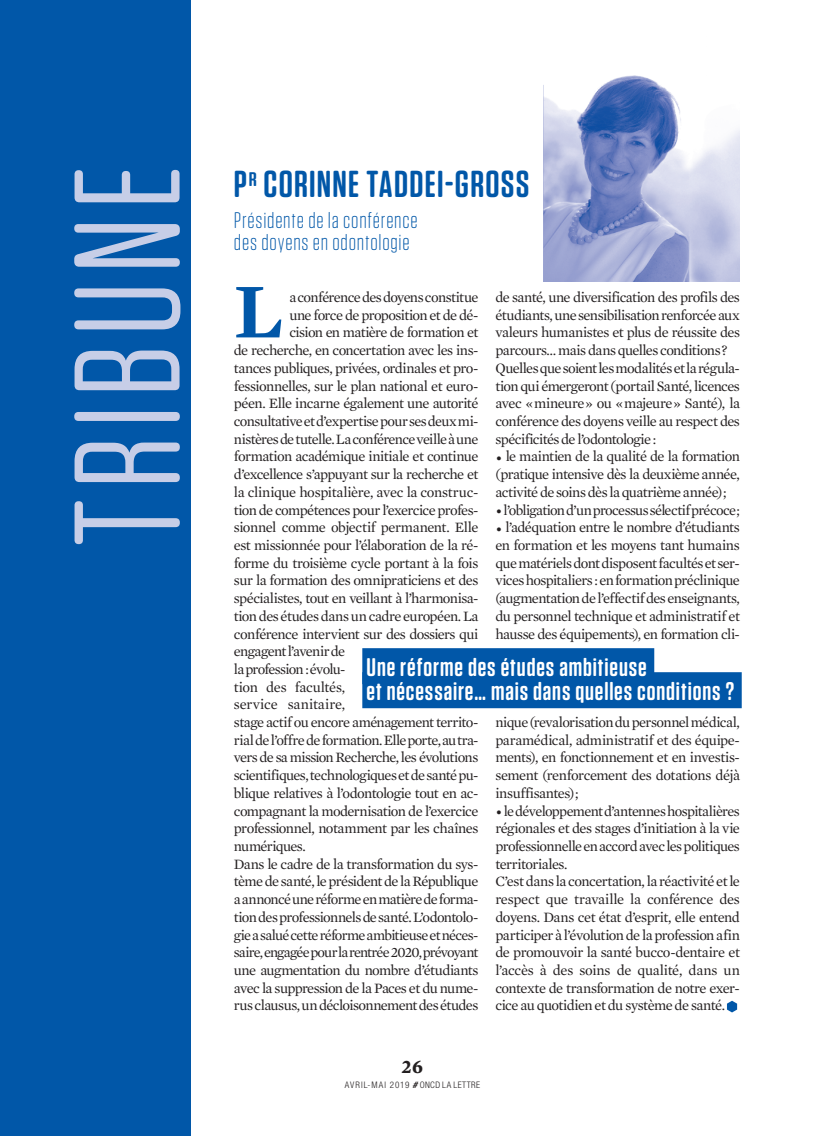
<style>
.page{position:relative;width:825px;height:1136px;background:#fff}
.page>*{position:absolute;margin:0;border:0;box-sizing:border-box;transform-origin:0 0}
.TITRE_actu_tungst{font:150px "Tungsten Rounded";letter-spacing:.055em;color:#c7cee7}
._01_Texte_Courant{font:600 79.05px "Mercury Text G1";color:#0157a8}
.TRIBUNE_NOM{font:600 37.5px "Tungsten Rounded";letter-spacing:.035em;color:#0157a8}
.TRIBUNE_RELANCE{font:600 25.5px "Tungsten Rounded";letter-spacing:.035em;color:#fff}
.TRIBUNE_Fonction{font:300 22.5px/22.5px "Tungsten Rounded";letter-spacing:.035em;color:#0157a8}
.t1{font:700 19.5px "Mercury Text G1";color:#231f20}
._01_Texte_Courant-2{font:14.55px/17.7px "Mercury Text G1";letter-spacing:-.04em;color:#231f20;text-align:justify}
._01_Texte_Courant-3{font:14.55px "Mercury Text G1";letter-spacing:-.005em;color:#231f20}
._01_Texte_Courant-4{font:14.55px "Mercury Text G1";letter-spacing:-.015em;color:#231f20}
.t2{font:300 condensed 9px "Helvetica Neue LT Std";letter-spacing:.07em;color:#231f20}
.s1{font-family:"Helvetica";font-weight:700;font-style:italic;font-stretch:normal}
</style>
<div class="page">
<svg style="left:727px;top:1000px;width:10px;height:12px"></svg>
<div style="left:362px;top:648px;width:292px;height:36px;background:#0157a8"></div>
<div style="left:362px;top:672px;width:380px;height:36px;background:#0157a8"></div>
<div style="left:0;top:0;width:191px;height:1135px;background:#0157a8"></div>
<img style="left:544px;top:75px;width:196px;height:206px">
<p class="TITRE_actu_tungst" style="left:49px;top:545px;width:381px;rotate:-90deg">TRIBUNE</p>
<p class="TRIBUNE_NOM" style="left:234px;top:164px;width:297px">P<sup>R</sup> CORINNE TADDEI-GROSS</p>
<p class="TRIBUNE_Fonction" style="left:234px;top:209px;width:185px">Présidente de la conférence des doyens en odontologie</p>
<p class="_01_Texte_Courant" style="left:234px;top:252px;width:51px">L</p>
<p class="_01_Texte_Courant-2" style="left:289px;top:287px;width:191px">a conférence des doyens constitue</p>
<p class="_01_Texte_Courant-2" style="left:495px;top:287px;width:246px">de santé, une diversification des profils des étudiants, une sensibilisation renforcée aux valeurs humanistes et plus de réussite des parcours… mais dans quelles conditions ?</p>
<p class="_01_Texte_Courant-2" style="left:495px;top:358px;width:246px">Quelles que soient les modalités et la régula&shy;tion qui émergeront (portail Santé, licences avec « mineure » ou « majeure » Santé), la conférence des doyens veille au respect des spécificités de l’odontologie :</p>
<p class="_01_Texte_Courant-2" style="left:495px;top:447px;width:246px">• le maintien de la qualité de la formation (pratique intensive dès la deuxième année, activité de soins dès la quatrième année) ;</p>
<p class="_01_Texte_Courant-2" style="left:495px;top:500px;width:246px">• l’obligation d’un processus sélectif précoce ;</p>
<p class="_01_Texte_Courant-2" style="left:495px;top:517px;width:246px">• l’adéquation entre le nombre d’étudiants en formation et les moyens tant humains que matériels dont disposent facultés et ser&shy;vices hospitaliers : en formation préclinique (augmentation de l’effectif des enseignants, du personnel technique et administratif et hausse des équipements), en formation cli-</p>
<p class="_01_Texte_Courant-2" style="left:289px;top:305px;width:191px">une force de proposition et de dé-</p>
<p class="_01_Texte_Courant-2" style="left:289px;top:323px;width:191px">cision en matière de formation et</p>
<p class="_01_Texte_Courant-2" style="left:234px;top:340px;width:246px">de recherche, en concertation avec les ins-</p>
<p class="_01_Texte_Courant-2" style="left:234px;top:358px;width:246px">tances publiques, privées, ordinales et pro-</p>
<p class="_01_Texte_Courant-2" style="left:234px;top:376px;width:246px">fessionnelles, sur le plan national et euro-</p>
<p class="_01_Texte_Courant-2" style="left:234px;top:394px;width:246px">péen. Elle incarne également une autorité</p>
<p class="_01_Texte_Courant-2" style="left:234px;top:411px;width:246px">consultative et d’expertise pour ses deux mi-</p>
<p class="_01_Texte_Courant-2" style="left:234px;top:429px;width:246px">nistères de tutelle. La conférence veille à une</p>
<p class="_01_Texte_Courant-2" style="left:234px;top:447px;width:246px">formation académique initiale et continue</p>
<p class="_01_Texte_Courant-2" style="left:234px;top:464px;width:246px">d’excellence s’appuyant sur la recherche et</p>
<p class="_01_Texte_Courant-2" style="left:234px;top:482px;width:246px">la clinique hospitalière, avec la construc-</p>
<p class="_01_Texte_Courant-2" style="left:234px;top:500px;width:246px">tion de compétences pour l’exercice profes-</p>
<p class="_01_Texte_Courant-2" style="left:234px;top:517px;width:246px">sionnel comme objectif permanent. Elle</p>
<p class="_01_Texte_Courant-2" style="left:234px;top:535px;width:246px">est missionnée pour l’élaboration de la ré-</p>
<p class="_01_Texte_Courant-2" style="left:234px;top:553px;width:246px">forme du troisième cycle portant à la fois</p>
<p class="_01_Texte_Courant-2" style="left:234px;top:571px;width:246px">sur la formation des omnipraticiens et des</p>
<p class="_01_Texte_Courant-2" style="left:234px;top:588px;width:246px">spécialistes, tout en veillant à l’harmonisa-</p>
<p class="_01_Texte_Courant-2" style="left:234px;top:606px;width:246px">tion des études dans un cadre européen. La</p>
<p class="_01_Texte_Courant-2" style="left:234px;top:624px;width:246px">conférence intervient sur des dossiers qui</p>
<p class="_01_Texte_Courant-2" style="left:234px;top:641px;width:113px">engagent l’avenir de</p>
<p class="_01_Texte_Courant-2" style="left:234px;top:659px;width:113px">la profession : évolu-</p>
<p class="_01_Texte_Courant-4" style="left:234px;top:676px;width:113px">tion des facultés,</p>
<p class="_01_Texte_Courant-3" style="left:234px;top:694px;width:113px">service sanitaire,</p>
<p class="_01_Texte_Courant-2" style="left:234px;top:712px;width:246px">stage actif ou encore aménagement territo-</p>
<p class="_01_Texte_Courant-2" style="left:234px;top:730px;width:246px">rial de l’offre de formation. Elle porte, au tra-</p>
<p class="_01_Texte_Courant-2" style="left:234px;top:748px;width:246px">vers de sa mission Recherche, les évolutions</p>
<p class="_01_Texte_Courant-2" style="left:234px;top:765px;width:246px">scientifiques, technologiques et de santé pu-</p>
<p class="_01_Texte_Courant-2" style="left:234px;top:783px;width:246px">blique relatives à l’odontologie tout en ac-</p>
<p class="_01_Texte_Courant-2" style="left:234px;top:801px;width:246px">compagnant la modernisation de l’exercice</p>
<p class="_01_Texte_Courant-2" style="left:234px;top:818px;width:246px">professionnel, notamment par les chaînes</p>
<p class="_01_Texte_Courant-2" style="left:234px;top:836px;width:73px">numériques.</p>
<p class="_01_Texte_Courant-2" style="left:234px;top:854px;width:246px">Dans le cadre de la transformation du sys&shy;tème de santé, le président de la République a annoncé une réforme en matière de forma&shy;tion des professionnels de santé. L’odontolo&shy;gie a salué cette réforme ambitieuse et néces&shy;saire, engagée pour la rentrée2020, prévoyant une augmentation du nombre d’étudiants avec la suppression de la Paces et du nume&shy;rus clausus, un décloisonnement des études</p>
<p class="TRIBUNE_RELANCE" style="left:367px;top:653px;width:282px">Une réforme des études ambitieuse</p>
<p class="TRIBUNE_RELANCE" style="left:367px;top:677px;width:369px">et nécessaire… mais dans quelles conditions ?</p>
<p class="_01_Texte_Courant-2" style="left:495px;top:712px;width:246px">nique (revalorisation du personnel médical, paramédical, administratif et des équipe&shy;ments), en fonctionnement et en investis&shy;sement (renforcement des dotations déjà insuffisantes) ;</p>
<p class="_01_Texte_Courant-2" style="left:495px;top:801px;width:246px">• le développement d’antennes hospitalières régionales et des stages d’initiation à la vie professionnelle en accord avec les politiques territoriales.</p>
<p class="_01_Texte_Courant-2" style="left:495px;top:871px;width:246px">C’est dans la concertation, la réactivité et le respect que travaille la conférence des doyens. Dans cet état d’esprit, elle entend participer à l’évolution de la profession afin de promouvoir la santé bucco-dentaire et l’accès à des soins de qualité, dans un contexte de transformation de notre exer&shy;cice au quotidien et du système de santé.</p>
<p class="t1" style="left:402px;top:1051px;width:23px">26</p>
<p class="t2" style="left:345px;top:1079px;width:137px">AVRIL-MAI 2019 <span class="s1">#</span> ONCD LA LETTRE</p>
</div>
